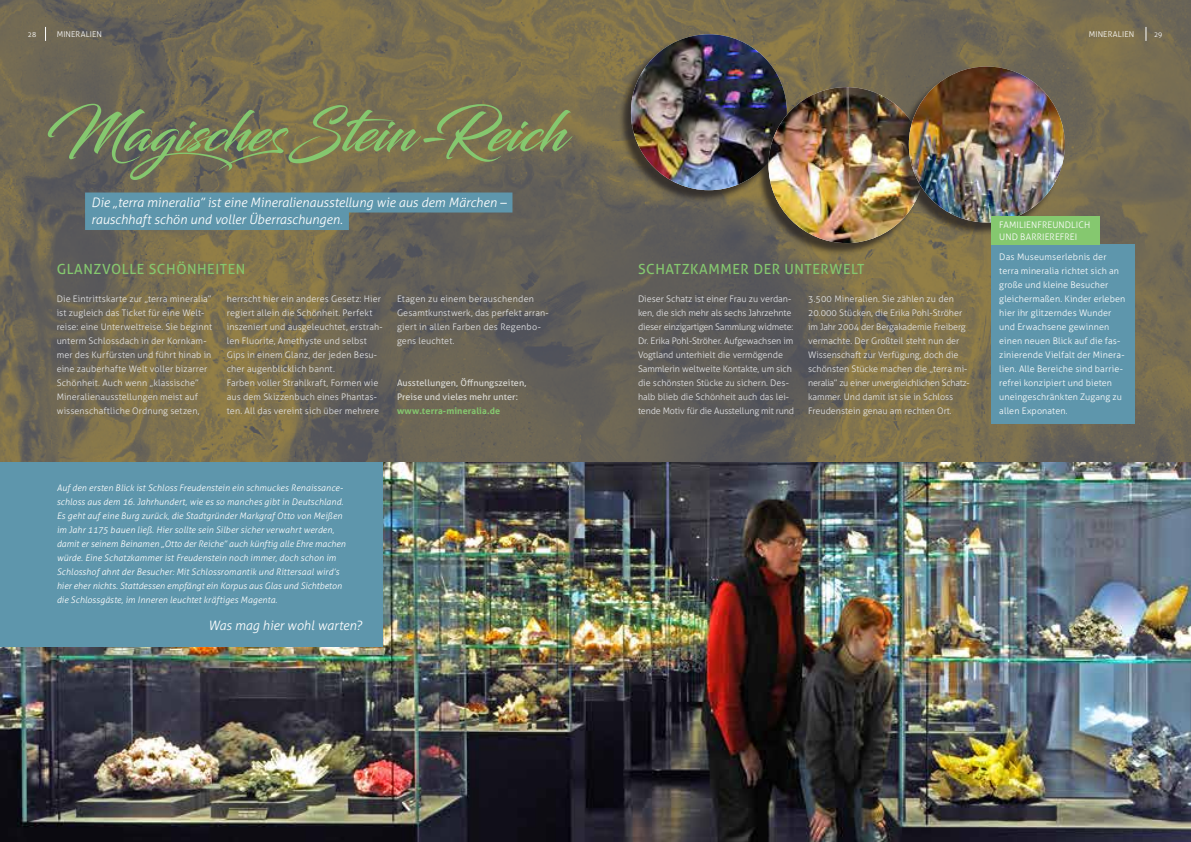
<style>
.page{position:relative;width:1191px;height:842px;background:#fff}
.page>*{position:absolute;margin:0;border:0;box-sizing:border-box;transform-origin:0 0}
.t1{font:56px "Blacksword";color:#85c86f}
.t2{font:14px "Aller";letter-spacing:.04em;color:#85c86f}
.t3{font:italic 300 13px/17.5px "Aller";letter-spacing:-.005em;color:#fff}
.t4{font:300 9px/14px "Aller";letter-spacing:.005em;color:#e6e7e9}
.t5{font:italic 300 9px/14px "Aller";letter-spacing:.01em;color:#fff}
.t6{font:300 9px/14px "Aller";letter-spacing:.01em;color:#fff}
.t7{font:9px/14px "Aller";letter-spacing:.01em;color:#dcdcd7}
.t8{font:700 9px "Aller";letter-spacing:.01em;color:#85c86f}
.t9{font:300 8px "Aller";letter-spacing:.01em;color:#fff}
.t10{font:300 7px "Aller";color:#fff}
</style>
<div class="page">
<img style="left:0;top:0;width:1191px;height:463px">
<img style="left:0;top:463px;width:1191px;height:379px">
<div style="left:0;top:463px;width:383px;height:184px;background:#5e96ac"></div>
<svg style="left:1145px;top:27px;width:1px;height:14px"></svg>
<svg style="left:45px;top:27px;width:1px;height:14px"></svg>
<div style="left:85px;top:192px;width:427px;height:20px;background:#5e96ac"></div>
<div style="left:85px;top:210px;width:264px;height:20px;background:#5e96ac"></div>
<div style="left:618px;top:36px;width:167px;height:167px;background:#231f20;opacity:.75"></div>
<img style="left:631px;top:34px;width:156px;height:156px;border-radius:78px">
<div style="left:756px;top:89px;width:167px;height:167px;background:#231f20;opacity:.75"></div>
<img style="left:768px;top:87px;width:156px;height:156px;border-radius:78px">
<div style="left:896px;top:68px;width:167px;height:167px;background:#231f20;opacity:.75"></div>
<img style="left:909px;top:67px;width:155px;height:155px;border-radius:78px">
<div style="left:990px;top:244px;width:144px;height:179px;background:#5e96ac"></div>
<div style="left:990px;top:216px;width:109px;height:28px;background:#85c86f"></div>
<p class="t9" style="left:57px;top:29px;width:47px">MINERALIEN</p>
<p class="t9" style="left:1088px;top:29px;width:47px">MINERALIEN</p>
<p class="t10" style="left:28px;top:30px;width:10px">28</p>
<p class="t10" style="left:1154px;top:30px;width:10px">29</p>
<h1 class="t1" style="left:45px;top:99px;width:520px">MagischesStein-Reich</h1>
<h3 class="t3" style="left:91px;top:193px;width:416px">Die „terra mineralia” ist eine Mineralienausstellung wie aus dem Märchen – rauschhaft schön und voller Überraschungen.</h3>
<h2 class="t2" style="left:57px;top:260px;width:190px">GLANZVOLLE SCHÖNHEITEN</h2>
<h2 class="t2" style="left:638px;top:260px;width:228px">SCHATZKAMMER DER UNTERWELT</h2>
<p class="t4" style="left:397px;top:292px;width:153px">Etagen zu einem berauschenden<br>Gesamtkunstwerk, das perfekt arran&shy;giert in allen Farben des Regenbo&shy;gens leuchtet.</p>
<p class="t7" style="left:397px;top:376px;width:131px">Ausstellungen, Öffnungszeiten,<br>Preise und vieles mehr unter:</p>
<p class="t8" style="left:397px;top:405px;width:105px">www.terra-mineralia.de</p>
<p class="t4" style="left:57px;top:292px;width:157px">Die Eintrittskarte zur „terra mineralia” ist zugleich das Ticket für eine Welt&shy;reise: eine Unterweltreise. Sie beginnt unterm Schlossdach in der Kornkam&shy;mer des Kurfürsten und führt hinab in eine zauberhafte Welt voller bizarrer Schönheit. Auch wenn „klassische” Mineralienausstellungen meist auf wissenschaftliche Ordnung setzen,</p>
<p class="t4" style="left:227px;top:292px;width:157px">herrscht hier ein anderes Gesetz: Hier regiert allein die Schönheit. Perfekt inszeniert und ausgeleuchtet, erstrah&shy;len Fluorite, Amethyste und selbst Gips in einem Glanz, der jeden Besu&shy;cher augenblicklich bannt.<br>Farben voller Strahlkraft, Formen wie aus dem Skizzenbuch eines Phantas&shy;ten. All das vereint sich über mehrere</p>
<p class="t4" style="left:638px;top:292px;width:157px">Dieser Schatz ist einer Frau zu verdan&shy;ken, die sich mehr als sechs Jahrzehnte dieser einzigartigen Sammlung widmete:<br>Dr. Erika Pohl-Ströher. Aufgewachsen im Vogtland unterhielt die vermögende Sammlerin weltweite Kontakte, um sich die schönsten Stücke zu sichern. Des&shy;halb blieb die Schönheit auch das lei&shy;tende Motiv für die Ausstellung mit rund</p>
<p class="t4" style="left:808px;top:292px;width:161px">3.500 Mineralien. Sie zählen zu den 20.000 Stücken, die Erika Pohl-Ströher im Jahr 2004 der Bergakademie Freiberg vermachte. Der Großteil steht nun der Wissenschaft zur Verfügung, doch die schönsten Stücke machen die „terra mi&shy;neralia” zu einer unvergleichlichen Schatz-- kammer. Und damit ist sie in Schloss Freudenstein genau am rechten Ort.</p>
<p class="t5" style="left:57px;top:481px;width:290px">Auf den ersten Blick ist Schloss Freudenstein ein schmuckes Renaissance&shy;schloss aus dem 16. Jahrhundert, wie es so manches gibt in Deutschland.<br>Es geht auf eine Burg zurück, die Stadtgründer Markgraf Otto von Meißen im Jahr 1175 bauen ließ. Hier sollte sein Silber sicher verwahrt werden, damit er seinem Beinamen „Otto der Reiche” auch künftig alle Ehre machen würde. Eine Schatzkammer ist Freudenstein noch immer, doch schon im Schlosshof ahnt der Besucher: Mit Schlossromantik und Rittersaal wird’s hier eher nichts. Stattdessen empfängt ein Korpus aus Glas und Sichtbeton die Schlossgäste, im Inneren leuchtet kräftiges Magenta.</p>
<h3 class="t3" style="left:208px;top:617px;width:155px">Was mag hier wohl warten?</h3>
<p class="t6" style="left:999px;top:219px;width:92px;line-height:12px">FAMILIENFREUNDLICH<br>UND BARRIEREFREI</p>
<p class="t6" style="left:999px;top:250px;width:128px">Das Museumserlebnis der terra mineralia richtet sich an große und kleine Besucher gleichermaßen. Kinder erleben hier ihr glitzerndes Wunder und Erwachsene gewinnen einen neuen Blick auf die fas&shy;zinierende Vielfalt der Minera&shy;lien. Alle Bereiche sind barrie&shy;refrei konzipiert und bieten uneingeschränkten Zugang zu allen Exponaten.</p>
</div>
